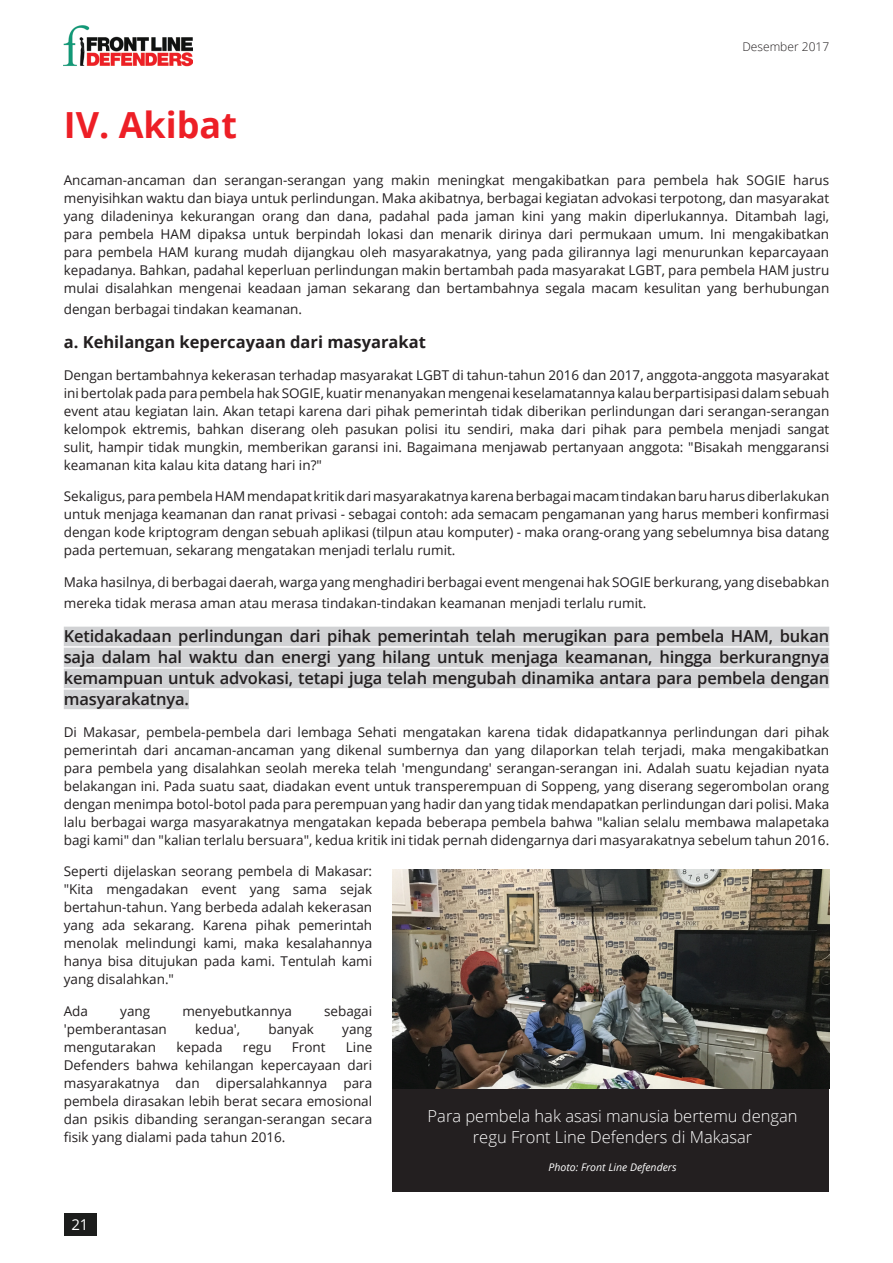
<style>
.page{position:relative;width:893px;height:1263px;background:#fff}
.page>*{position:absolute;margin:0;border:0;box-sizing:border-box;transform-origin:0 0}
.t1{font:700 36px "Open Sans";color:#ed1f26}
.t2{font:600 16.5px/21px "Open Sans";letter-spacing:-.01em;color:#231f20;text-align:justify}
.t3{font:300 16.5px/21px "Open Sans";color:#fff;text-align:center}
.t4{font:700 16.5px "Open Sans";color:#231f20}
.t5{font:15px "Open Sans";color:#fff}
.t6{font:13.5px/18px "Open Sans";color:#231f20;text-align:justify}
.t7{font:300 12px "Open Sans";color:#231f20}
.t8{font:italic 10.5px "Open Sans";color:#fff}
</style>
<div class="page">
<img style="left:64px;top:26px;width:129px;height:41px">
<div style="left:392px;top:1089px;width:437px;height:102px;background:#231f20"></div>
<div style="left:64px;top:627px;width:765px;height:19px;background:#d1d2d4"></div>
<div style="left:64px;top:648px;width:765px;height:19px;background:#d1d2d4"></div>
<div style="left:64px;top:669px;width:765px;height:19px;background:#d1d2d4"></div>
<div style="left:64px;top:690px;width:125px;height:19px;background:#d1d2d4"></div>
<img style="left:392px;top:869px;width:437px;height:220px">
<div style="left:64px;top:1213px;width:32px;height:23px;background:#1c1d1c"></div>
<h1 class="t1" style="left:64px;top:99px;width:175px">IV. Akibat</h1>
<p class="t7" style="left:742px;top:38px;width:88px">Desember 2017</p>
<p class="t6" style="left:64px;top:171px;width:767px">Ancaman-ancaman dan serangan-serangan yang makin meningkat mengakibatkan para pembela hak SOGIE harus menyisihkan waktu dan biaya untuk perlindungan. Maka akibatnya, berbagai kegiatan advokasi terpotong, dan masyarakat yang diladeninya kekurangan orang dan dana, padahal pada jaman kini yang makin diperlukannya. Ditambah lagi, para pembela HAM dipaksa untuk berpindah lokasi dan menarik dirinya dari permukaan umum. Ini mengakibatkan para pembela HAM kurang mudah dijangkau oleh masyarakatnya, yang pada gilirannya lagi menurunkan keparcayaan kepadanya. Bahkan, padahal keperluan perlindungan makin bertambah pada masyarakat LGBT, para pembela HAM justru mulai disalahkan mengenai keadaan jaman sekarang dan bertambahnya segala macam kesulitan yang berhubungan</p>
<p class="t6" style="left:64px;top:300px;width:240px">dengan berbagai tindakan keamanan.</p>
<p class="t4" style="left:64px;top:331px;width:364px">a. Kehilangan kepercayaan dari masyarakat</p>
<p class="t6" style="left:64px;top:366px;width:767px">Dengan bertambahnya kekerasan terhadap masyarakat LGBT di tahun-tahun 2016 dan 2017, anggota-anggota masyarakat ini bertolak pada para pembela hak SOGIE, kuatir menanyakan mengenai keselamatannya kalau berpartisipasi dalam sebuah event atau kegiatan lain. Akan tetapi karena dari pihak pemerintah tidak diberikan perlindungan dari serangan-serangan kelompok ektremis, bahkan diserang oleh pasukan polisi itu sendiri, maka dari pihak para pembela menjadi sangat sulit, hampir tidak mungkin, memberikan garansi ini. Bagaimana menjawab pertanyaan anggota: "Bisakah menggaransi keamanan kita kalau kita datang hari in?"</p>
<p class="t6" style="left:64px;top:487px;width:767px">Sekaligus, para pembela HAM mendapat kritik dari masyarakatnya karena berbagai macam tindakan baru harus diberlakukan untuk menjaga keamanan dan ranat privasi - sebagai contoh: ada semacam pengamanan yang harus memberi konfirmasi dengan kode kriptogram dengan sebuah aplikasi (tilpun atau komputer) - maka orang-orang yang sebelumnya bisa datang pada pertemuan, sekarang mengatakan menjadi terlalu rumit.</p>
<p class="t6" style="left:64px;top:571px;width:767px;line-height:21px">Maka hasilnya, di berbagai daerah, warga yang menghadiri berbagai event mengenai hak SOGIE berkurang, yang disebabkan mereka tidak merasa aman atau merasa tindakan-tindakan keamanan menjadi terlalu rumit.</p>
<p class="t2" style="left:64px;top:625px;width:767px">Ketidakadaan perlindungan dari pihak pemerintah telah merugikan para pembela HAM, bukan saja dalam hal waktu dan energi yang hilang untuk menjaga keamanan, hingga berkurangnya kemampuan untuk advokasi, tetapi juga telah mengubah dinamika antara para pembela dengan masyarakatnya.</p>
<p class="t6" style="left:64px;top:723px;width:767px">Di Makasar, pembela-pembela dari lembaga Sehati mengatakan karena tidak didapatkannya perlindungan dari pihak pemerintah dari ancaman-ancaman yang dikenal sumbernya dan yang dilaporkan telah terjadi, maka mengakibatkan para pembela yang disalahkan seolah mereka telah 'mengundang' serangan-serangan ini. Adalah suatu kejadian nyata belakangan ini. Pada suatu saat, diadakan event untuk transperempuan di Soppeng, yang diserang segerombolan orang dengan menimpa botol-botol pada para perempuan yang hadir dan yang tidak mendapatkan perlindungan dari polisi. Maka lalu berbagai warga masyarakatnya mengatakan kepada beberapa pembela bahwa "kalian selalu membawa malapetaka bagi kami" dan "kalian terlalu bersuara", kedua kritik ini tidak pernah didengarnya dari masyarakatnya sebelum tahun 2016.</p>
<p class="t6" style="left:64px;top:862px;width:310px">Seperti dijelaskan seorang pembela di Makasar: "Kita mengadakan event yang sama sejak bertahun-tahun. Yang berbeda adalah kekerasan yang ada sekarang. Karena pihak pemerintah menolak melindungi kami, maka kesalahannya hanya bisa ditujukan pada kami. Tentulah kami yang disalahkan."</p>
<p class="t6" style="left:64px;top:1002px;width:26px">Ada</p>
<p class="t6" style="left:120px;top:1002px;width:31px">yang</p>
<p class="t6" style="left:182px;top:1002px;width:111px">menyebutkannya</p>
<p class="t6" style="left:324px;top:1002px;width:50px">sebagai</p>
<p class="t6" style="left:64px;top:1020px;width:105px">'pemberantasan</p>
<p class="t6" style="left:195px;top:1020px;width:47px">kedua',</p>
<p class="t6" style="left:268px;top:1020px;width:47px">banyak</p>
<p class="t6" style="left:342px;top:1020px;width:31px">yang</p>
<p class="t6" style="left:64px;top:1038px;width:94px">mengutarakan</p>
<p class="t6" style="left:176px;top:1038px;width:48px">kepada</p>
<p class="t6" style="left:243px;top:1038px;width:30px">regu</p>
<p class="t6" style="left:292px;top:1038px;width:35px">Front</p>
<p class="t6" style="left:64px;top:1038px;width:310px;text-indent:282px">Line Defenders bahwa kehilangan kepercayaan dari masyarakatnya dan dipersalahkannya para pembela dirasakan lebih berat secara emosional dan psikis dibanding serangan-serangan secara fisik yang dialami pada tahun 2016.</p>
<p class="t3" style="left:428px;top:1105px;width:372px">Para pembela hak asasi manusia bertemu dengan regu Front Line Defenders di Makasar</p>
<p class="t8" style="left:549px;top:1159px;width:129px">Photo: Front Line Defenders</p>
<p class="t5" style="left:71px;top:1215px;width:19px">21</p>
</div>
